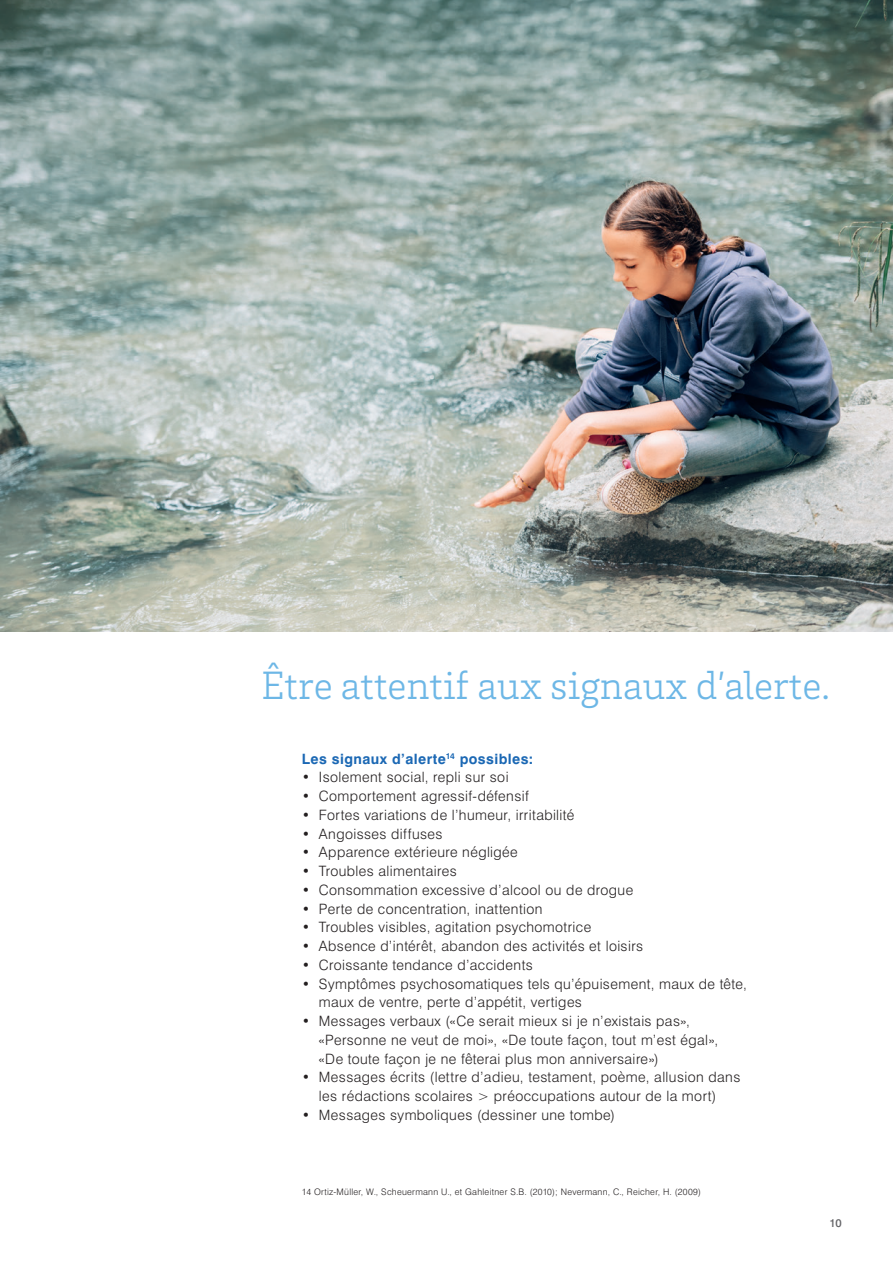
<style>
.page{position:relative;width:893px;height:1263px;background:#fff}
.page>*{position:absolute;margin:0;border:0;box-sizing:border-box;transform-origin:0 0}
.Quotes{font:300 40.5px "Brix Slab";color:#6db7e6}
.Text{font:300 14.25px/18.8px "Swiss 721 BT";letter-spacing:.03em;color:#231f20}
.Text-2{font:700 14.25px "Swiss 721 BT";letter-spacing:.03em;color:#1b68b4}
.t1{font:500 11.25px "Swiss 721 BT";color:#636366}
.t2{font:300 9px "Swiss 721 BT";letter-spacing:.03em;color:#231f20}
</style>
<div class="page">
<img style="left:0;top:0;width:893px;height:631px">
<p class="Quotes" style="left:261px;top:659px;width:570px">Être attentif aux signaux d’alerte.</p>
<p class="Text-2" style="left:302px;top:750px;width:233px">Les signaux d’alerte<sup>14</sup> possibles:</p>
<p class="Text" style="left:302px;top:768px;width:208px">• Isolement social, repli sur soi</p>
<p class="Text" style="left:302px;top:786px;width:228px">• Comportement agressif-défensif</p>
<p class="Text" style="left:302px;top:805px;width:274px">• Fortes variations de l’humeur, irritabilité</p>
<p class="Text" style="left:302px;top:824px;width:142px">• Angoisses diffuses</p>
<p class="Text" style="left:302px;top:843px;width:217px">• Apparence extérieure négligée</p>
<p class="Text" style="left:302px;top:861px;width:156px">• Troubles alimentaires</p>
<p class="Text" style="left:302px;top:880px;width:333px">• Consommation excessive d’alcool ou de drogue</p>
<p class="Text" style="left:302px;top:899px;width:242px">• Perte de concentration, inattention</p>
<p class="Text" style="left:302px;top:918px;width:291px">• Troubles visibles, agitation psychomotrice</p>
<p class="Text" style="left:302px;top:936px;width:343px">• Absence d’intérêt, abandon des activités et loisirs</p>
<p class="Text" style="left:302px;top:955px;width:232px">• Croissante tendance d’accidents</p>
<p class="Text" style="left:319px;top:974px;width:429px;text-indent:-17px">• Symptômes psychosomatiques tels qu’épuisement, maux de tête, maux de ventre, perte d’appétit, vertiges</p>
<p class="Text" style="left:319px;top:1011px;width:401px;text-indent:-17px">• Messages verbaux («Ce serait mieux si je n’existais pas», «Personne ne veut de moi», «De toute façon, tout m’est égal», «De toute façon je ne fêterai plus mon anniversaire»)</p>
<p class="Text" style="left:302px;top:1068px;width:440px;text-align:center">• Messages écrits (lettre d’adieu, testament, poème, allusion dans les rédactions scolaires &gt; préoccupations autour de la mort)</p>
<p class="Text" style="left:302px;top:1105px;width:315px">• Messages symboliques (dessiner une tombe)</p>
<p class="t2" style="left:302px;top:1186px;width:400px">14 Ortiz-Müller, W., Scheuermann U., et Gahleitner S.B. (2010); Nevermann, C., Reicher, H. (2009)</p>
<p class="t1" style="left:830px;top:1216px;width:14px">10</p>
</div>
